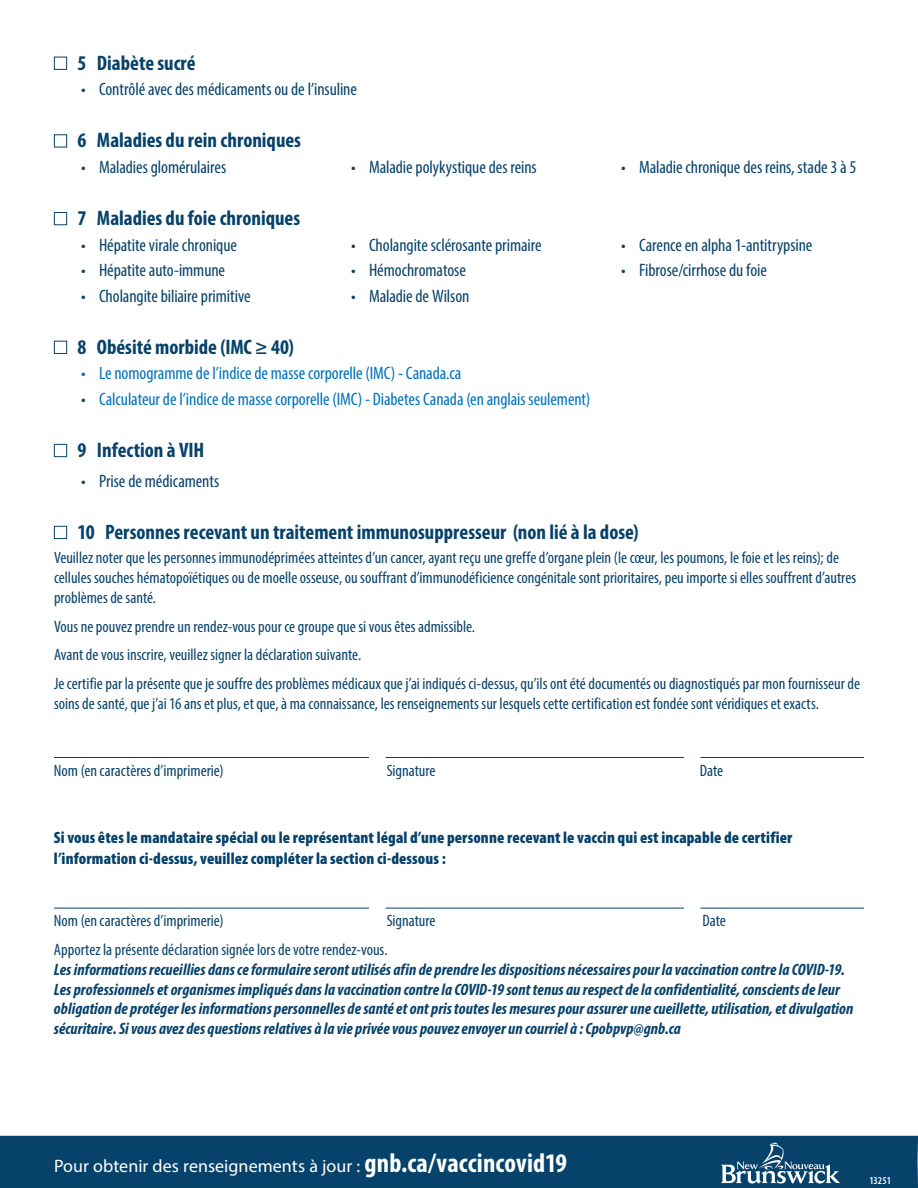
<style>
.page{position:relative;width:918px;height:1188px;background:#fff}
.page>*{position:absolute;margin:0;border:0;box-sizing:border-box;transform-origin:0 0}
.heading{font:700 condensed 21px "Myriad Pro";color:#07426a}
.t1{font:condensed 18px "Myriad Pro";letter-spacing:-.005em;color:#07426a}
.t2{font:condensed 18px "Myriad Pro";letter-spacing:-.005em;color:#0072bc}
.t3{font:18px "Myriad Pro";color:#fff}
.text{font:condensed 16.5px/19.8px "Myriad Pro";color:#07426a}
.text-2{font:italic 700 condensed 16.5px/19.8px "Myriad Pro";color:#07426a}
.text-3{font:900 condensed 16.5px/21px "Myriad Pro";letter-spacing:.005em;color:#07426a}
.t4{font:600 condensed 10.5px "Myriad Pro";letter-spacing:.005em;color:#fff}
.s1{color:#07426a}
.s2{font-weight:700;font-stretch:condensed;font-size:27px}
</style>
<div class="page">
<div style="left:0;top:1136px;width:918px;height:52px;background:#07426a"></div>
<svg style="left:721px;top:1143px;width:119px;height:41px;background:#3c6a89"></svg>
<div style="left:54px;top:57px;width:13px;height:13px;background:#fff;border:1px solid #07426a"></div>
<div style="left:54px;top:134px;width:13px;height:13px;background:#fff;border:1px solid #07426a"></div>
<div style="left:54px;top:212px;width:13px;height:13px;background:#fff;border:1px solid #07426a"></div>
<div style="left:54px;top:341px;width:13px;height:13px;background:#fff;border:1px solid #07426a"></div>
<div style="left:54px;top:444px;width:13px;height:13px;background:#fff;border:1px solid #07426a"></div>
<hr style="left:54px;top:757px;width:315px;height:1px;background:#07426a">
<hr style="left:386px;top:757px;width:298px;height:1px;background:#07426a">
<hr style="left:700px;top:757px;width:164px;height:1px;background:#07426a">
<hr style="left:54px;top:908px;width:315px;height:1px;background:#07426a">
<hr style="left:386px;top:908px;width:298px;height:1px;background:#07426a">
<hr style="left:700px;top:908px;width:164px;height:1px;background:#07426a">
<div style="left:54px;top:526px;width:13px;height:13px;background:#fff;border:1px solid #07426a"></div>
<p class="heading" style="left:78px;top:50px;width:120px">5 Diabète sucré</p>
<p class="t1" style="left:81px;top:78px;width:278px">• Contrôlé avec des médicaments ou de l’insuline</p>
<p class="heading" style="left:78px;top:127px;width:225px">6 Maladies du rein chroniques</p>
<p class="t1" style="left:81px;top:156px;width:147px">• Maladies glomérulaires</p>
<p class="t1" style="left:351px;top:156px;width:187px">• Maladie polykystique des reins</p>
<p class="t1" style="left:621px;top:156px;width:237px">• Maladie chronique des reins, stade 3 à 5</p>
<p class="heading" style="left:78px;top:205px;width:224px">7 Maladies du foie chroniques</p>
<p class="t1" style="left:81px;top:234px;width:157px">• Hépatite virale chronique</p>
<p class="t1" style="left:81px;top:259px;width:146px">• Hépatite auto-immune</p>
<p class="t1" style="left:81px;top:285px;width:171px">• Cholangite biliaire primitive</p>
<p class="t1" style="left:351px;top:234px;width:192px">• Cholangite sclérosante primaire</p>
<p class="t1" style="left:351px;top:259px;width:117px">• Hémochromatose</p>
<p class="t1" style="left:351px;top:285px;width:120px">• Maladie de Wilson</p>
<p class="t1" style="left:621px;top:234px;width:193px">• Carence en alpha 1-antitrypsine</p>
<p class="t1" style="left:621px;top:259px;width:147px">• Fibrose/cirrhose du foie</p>
<p class="heading" style="left:78px;top:334px;width:218px">8 Obésité morbide (IMC ≥ 40)</p>
<p class="t2" style="left:81px;top:363px;width:382px">• Le nomogramme de l’indice de masse corporelle (IMC) - Canada.ca</p>
<p class="t2" style="left:81px;top:388px;width:511px"><span class="s1">•</span> Calculateur de l’indice de masse corporelle (IMC) - Diabetes Canada (en anglais seulement)</p>
<p class="heading" style="left:78px;top:437px;width:128px">9 Infection à VIH</p>
<p class="t1" style="left:81px;top:470px;width:140px">• Prise de médicaments</p>
<p class="heading" style="left:78px;top:519px;width:563px">10 Personnes recevant un traitement immunosuppresseur (non lié à la dose)</p>
<p class="text" style="left:54px;top:548px;width:804px">Veuillez noter que les personnes immunodéprimées atteintes d’un cancer, ayant reçu une greffe d’organe plein (le cœur, les poumons, le foie et les reins); de cellules souches hématopoïétiques ou de moelle osseuse, ou souffrant d’immunodéficience congénitale sont prioritaires, peu importe si elles souffrent d’autres problèmes de santé.</p>
<p class="text" style="left:54px;top:616px;width:423px">Vous ne pouvez prendre un rendez-vous pour ce groupe que si vous êtes admissible.</p>
<p class="text" style="left:54px;top:645px;width:309px">Avant de vous inscrire, veuillez signer la déclaration suivante.</p>
<p class="text" style="left:54px;top:674px;width:808px">Je certifie par la présente que je souffre des problèmes médicaux que j’ai indiqués ci-dessus, qu’ils ont été documentés ou diagnostiqués par mon fournisseur de soins de santé, que j’ai 16 ans et plus, et que, à ma connaissance, les renseignements sur lesquels cette certification est fondée sont véridiques et exacts.</p>
<p class="text" style="left:54px;top:760px;width:171px">Nom (en caractères d’imprimerie)</p>
<p class="text" style="left:387px;top:760px;width:50px">Signature</p>
<p class="text" style="left:700px;top:760px;width:25px">Date</p>
<p class="text-3" style="left:54px;top:827px;width:740px">Si vous êtes le mandataire spécial ou le représentant légal d’une personne recevant le vaccin qui est incapable de certifier l’information ci-dessus, veuillez compléter la section ci-dessous :</p>
<p class="text" style="left:54px;top:911px;width:171px">Nom (en caractères d’imprimerie)</p>
<p class="text" style="left:387px;top:911px;width:50px">Signature</p>
<p class="text" style="left:702px;top:911px;width:25px">Date</p>
<p class="text" style="left:54px;top:939px;width:335px">Apportez la présente déclaration signée lors de votre rendez-vous.</p>
<p class="text-2" style="left:54px;top:959px;width:801px">Les informations recueillies dans ce formulaire seront utilisés afin de prendre les dispositions nécessaires pour la vaccination contre la COVID-19.<br>Les professionnels et organismes impliqués dans la vaccination contre la COVID-19 sont tenus au respect de la confidentialité, conscients de leur obligation de protéger les informations personnelles de santé et ont pris toutes les mesures pour assurer une cueillette, utilisation, et divulgation sécuritaire. Si vous avez des questions relatives à la vie privée vous pouvez envoyer un courriel à : Cpobpvp@gnb.ca</p>
<p class="t3" style="left:54px;top:1155px;width:515px">Pour obtenir des renseignements à jour : <span class="s2">gnb.ca/vaccincovid19</span></p>
<p class="t4" style="left:869px;top:1174px;width:23px">13251</p>
</div>
